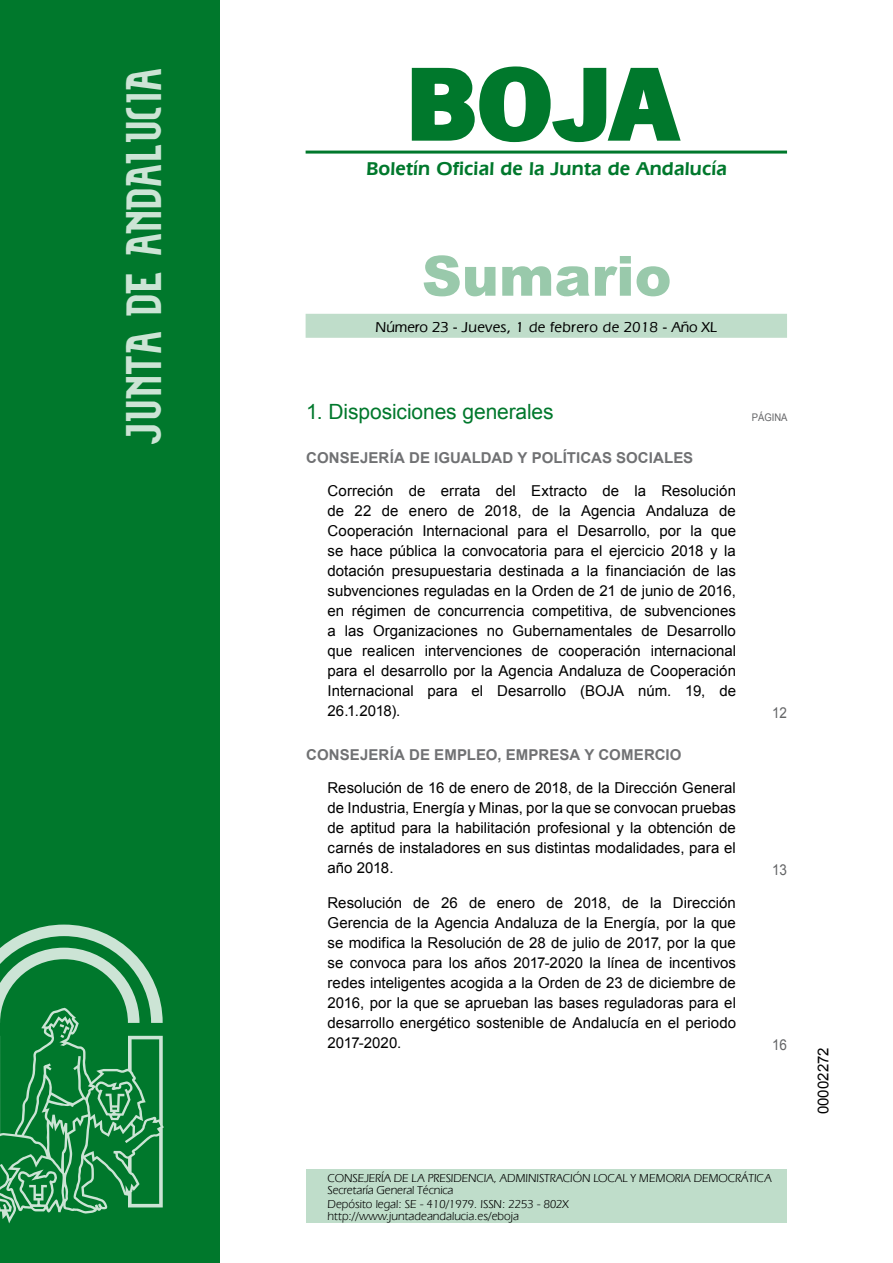
<style>
.page{position:relative;width:893px;height:1263px;background:#fff}
.page>*{position:absolute;margin:0;border:0;box-sizing:border-box;transform-origin:0 0}
.t1{font:700 105px "News Got T";color:#00782c;scale:1.14 1}
.t2{font:900 55.5px "Arial";color:#99c9ab}
.t3{font:27px "Alfabeto Andaluz Nuevo";color:#cce4d5}
.t4{font:21px "Arial";letter-spacing:-.005em;color:#00782c}
.t5{font:600 19.5px "Eras IT Cby BT";letter-spacing:.01em;color:#00782c}
.t6{font:15px/20.1px "Arial";color:#000;text-align:justify}
.t7{font:700 15px "Arial";letter-spacing:.005em;color:#707173}
.t8{font:500 15px "Eras IT Cby BT";letter-spacing:.025em;color:#000}
.t9{font:15px "Arial";color:#646567;scale:.9 1}
.t10{font:12px/12px "Eras IT Cby BT";letter-spacing:-.01em;color:#000}
.t11{font:10.5px "Arial";color:#646567;scale:.9 1}
</style>
<div class="page">
<hr style="left:305px;top:151px;width:482px;height:3px;background:#00782c">
<div style="left:305px;top:314px;width:482px;height:24px;background:#bfddca"></div>
<div style="left:0;top:0;width:219px;height:1263px;background:#00782c"></div>
<svg style="left:0;top:925px;width:164px;height:298px"></svg>
<svg style="left:411px;top:66px;width:270px;height:77px"></svg>
<div style="left:306px;top:1169px;width:481px;height:54px;background:#bfddca"></div>
<h3 class="t3" style="left:136px;top:446px;width:379px;rotate:-90deg">JUNTA DE ANDALUCIA</h3>
<h1 class="t1" style="left:405px;top:42px;width:240px">BOJA</h1>
<h3 class="t5" style="left:366px;top:157px;width:362px">Boletín Oficial de la Junta de Andalucía</h3>
<h2 class="t2" style="left:422px;top:236px;width:251px">Sumario</h2>
<p class="t8" style="left:375px;top:317px;width:342px">Número 23 - Jueves, 1 de febrero de 2018 - Año XL</p>
<h3 class="t4" style="left:306px;top:398px;width:249px">1. Disposiciones generales</h3>
<p class="t11" style="left:751px;top:411px;width:41px">PÁGINA</p>
<p class="t7" style="left:306px;top:448px;width:388px">CONSEJERÍA DE IGUALDAD Y POLÍTICAS SOCIALES</p>
<p class="t6" style="left:327px;top:480px;width:410px">Correción de errata del Extracto de la Resolución de 22 de enero de 2018, de la Agencia Andaluza de Cooperación Internacional para el Desarrollo, por la que se hace pública la convocatoria para el ejercicio 2018 y la dotación presupuestaria destinada a la financiación de las subvenciones reguladas en la Orden de 21 de junio de 2016, en régimen de concurrencia competitiva, de subvenciones a las Organizaciones no Gubernamentales de Desarrollo que realicen intervenciones de cooperación internacional para el desarrollo por la Agencia Andaluza de Cooperación Internacional para el Desarrollo (BOJA núm. 19, de 26.1.2018).</p>
<p class="t9" style="left:772px;top:703px;width:18px">12</p>
<p class="t7" style="left:306px;top:745px;width:377px">CONSEJERÍA DE EMPLEO, EMPRESA Y COMERCIO</p>
<p class="t6" style="left:327px;top:777px;width:410px">Resolución de 16 de enero de 2018, de la Dirección General de Industria, Energía y Minas, por la que se convocan pruebas de aptitud para la habilitación profesional y la obtención de carnés de instaladores en sus distintas modalidades, para el año 2018.</p>
<p class="t6" style="left:327px;top:893px;width:410px">Resolución de 26 de enero de 2018, de la Dirección Gerencia de la Agencia Andaluza de la Energía, por la que se modifica la Resolución de 28 de julio de 2017, por la que se convoca para los años 2017-2020 la línea de incentivos redes inteligentes acogida a la Orden de 23 de diciembre de 2016, por la que se aprueban las bases reguladoras para el desarrollo energético sostenible de Andalucía en el periodo 2017-2020.</p>
<p class="t9" style="left:772px;top:860px;width:18px">13</p>
<p class="t9" style="left:772px;top:1035px;width:18px">16</p>
<p class="t10" style="left:327px;top:1171px;width:445px">CONSEJERÍA DE LA PRESIDENCIA, ADMINISTRACIÓN LOCAL Y MEMORIA DEMOCRÁTICA<br>Secretaría General Técnica</p>
<p class="t10" style="left:327px;top:1198px;width:243px">Depósito legal: SE - 410/1979. ISSN: 2253 - 802X http://www.juntadeandalucia.es/eboja</p>
<p class="t6" style="left:813px;top:1114px;width:68px;rotate:-90deg">00002272</p>
</div>
